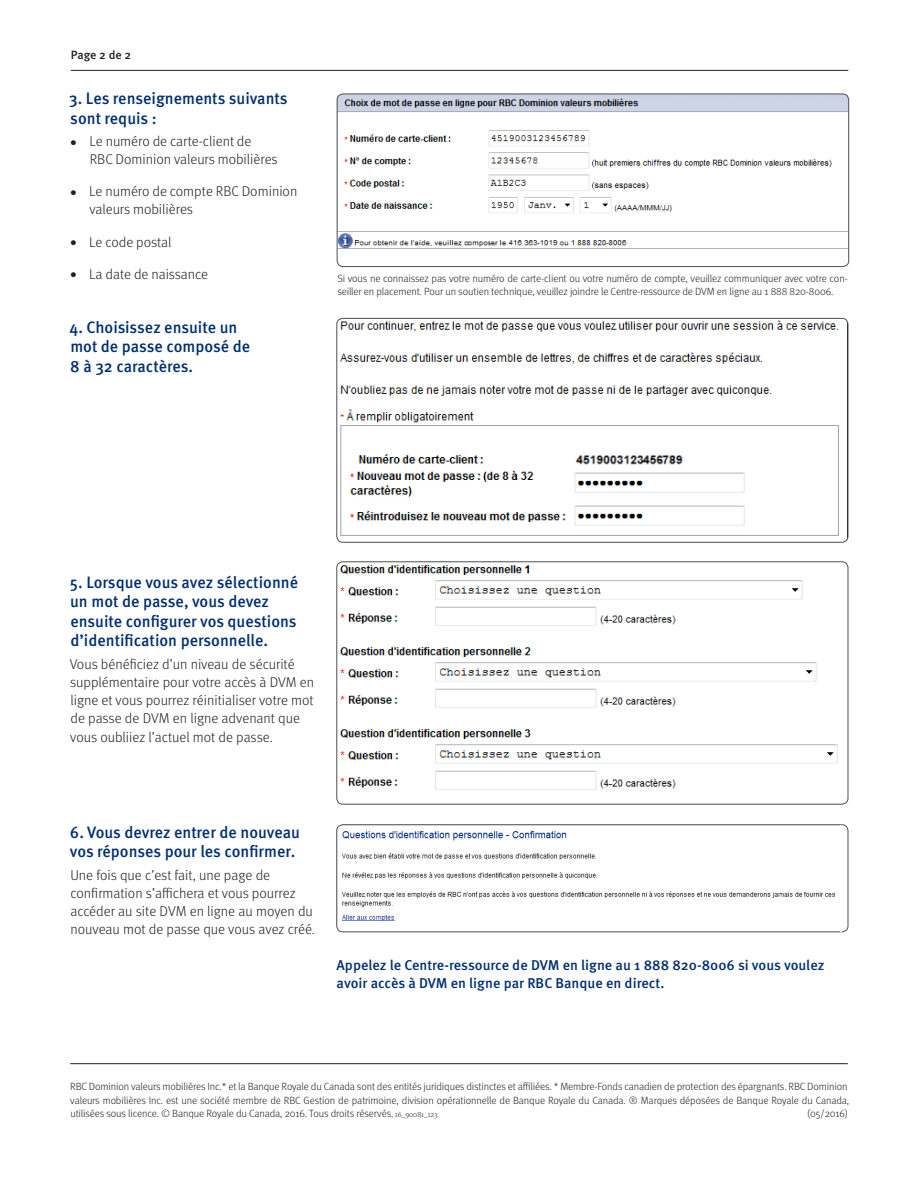
<style>
.page{position:relative;width:918px;height:1188px;background:#fff}
.page>*{position:absolute;margin:0;border:0;box-sizing:border-box;transform-origin:0 0}
._4-Text_Headline{font:500 16.5px/19.5px "Meta OT";color:#002f73}
._4-Text_Headline-2{font:300 14.25px/18px "Meta OT";color:#231f20}
.Call_to_action{font:500 14.25px/18px "Meta OT";color:#002f73}
.t1{font:500 12px "Meta OT";letter-spacing:-.005em;color:#231f20}
._12-Disclaimer{font:300 10.5px/13.5px "Meta OT";letter-spacing:-.01em;color:#231f20}
.s1{font-size:7.5px}
</style>
<div class="page">
<img style="left:337px;top:94px;width:512px;height:154px">
<div style="left:337px;top:94px;width:512px;height:173px;border:1px solid #4a4f55;border-radius:6px"></div>
<img style="left:337px;top:318px;width:511px;height:224px">
<div style="left:337px;top:318px;width:511px;height:224px;border:1px solid #4a4f55;border-radius:6px"></div>
<hr style="left:71px;top:70px;width:777px;height:1px;background:#231f20">
<img style="left:337px;top:562px;width:511px;height:242px">
<div style="left:337px;top:562px;width:511px;height:242px;border:1px solid #4a4f55;border-radius:6px"></div>
<img style="left:337px;top:825px;width:499px;height:107px">
<div style="left:337px;top:825px;width:511px;height:107px;border:1px solid #4a4f55;border-radius:6px"></div>
<hr style="left:70px;top:1063px;width:778px;height:1px;background:#231f20">
<hr style="left:840px;top:825px;width:2px;height:106px;background:#fff">
<p class="t1" style="left:71px;top:47px;width:62px">Page 2 de 2</p>
<p class="_4-Text_Headline" style="left:69px;top:89px;width:220px">3. Les renseignements suivants sont requis :</p>
<p class="_4-Text_Headline-2" style="left:90px;top:133px;width:190px;text-indent:-19px">● Le numéro de carte-client de<br>RBC Dominion valeurs mobilières</p>
<p class="_4-Text_Headline-2" style="left:89px;top:183px;width:210px;text-indent:-19px">● Le numéro de compte RBC Dominion valeurs mobilières</p>
<p class="_4-Text_Headline-2" style="left:71px;top:233px;width:102px">● Le code postal</p>
<p class="_4-Text_Headline-2" style="left:71px;top:265px;width:139px">● La date de naissance</p>
<p class="_4-Text_Headline" style="left:70px;top:318px;width:182px">4. Choisissez ensuite un mot de passe composé de<br>8 à 32 caractères.</p>
<p class="_12-Disclaimer" style="left:337px;top:271px;width:512px">Si vous ne connaissez pas votre numéro de carte-client ou votre numéro de compte, veuillez communiquer avec votre con&shy;seiller en placement. Pour un soutien technique, veuillez joindre le Centre-ressource de DVM en ligne au 1 888 820-8006.</p>
<p class="_4-Text_Headline" style="left:70px;top:573px;width:230px">5. Lorsque vous avez sélectionné un mot de passe, vous devez ensuite configurer vos questions d’identification personnelle.</p>
<p class="_4-Text_Headline-2" style="left:70px;top:655px;width:246px">Vous bénéficiez d’un niveau de sécurité supplémentaire pour votre accès à DVM en ligne et vous pourrez réinitialiser votre mot de passe de DVM en ligne advenant que</p>
<p class="_4-Text_Headline-2" style="left:70px;top:729px;width:204px">vous oubliiez l’actuel mot de passe.</p>
<p class="_4-Text_Headline" style="left:70px;top:822px;width:232px">6. Vous devrez entrer de nouveau vos réponses pour les confirmer.</p>
<p class="_4-Text_Headline-2" style="left:70px;top:866px;width:246px">Une fois que c’est fait, une page de confirmation s’affichera et vous pourrez accéder au site DVM en ligne au moyen du nouveau mot de passe que vous avez créé.</p>
<p class="Call_to_action" style="left:337px;top:957px;width:489px">Appelez le Centre-ressource de DVM en ligne au 1 888 820-8006 si vous voulez avoir accès à DVM en ligne par RBC Banque en direct.</p>
<p class="_12-Disclaimer" style="left:70px;top:1080px;width:781px">RBC Dominion valeurs mobilières Inc.* et la Banque Royale du Canada sont des entités juridiques distinctes et affiliées. * Membre-Fonds canadien de protection des épargnants. RBC Dominion valeurs mobilières Inc. est une société membre de RBC Gestion de patrimoine, division opérationnelle de Banque Royale du Canada. ® Marques déposées de Banque Royale du Canada, utilisées sous licence. © Banque Royale du Canada, 2016. Tous droits réservés. <span class="s1">16_90081_123</span></p>
<p class="_12-Disclaimer" style="left:807px;top:1107px;width:43px">(05/2016)</p>
</div>
